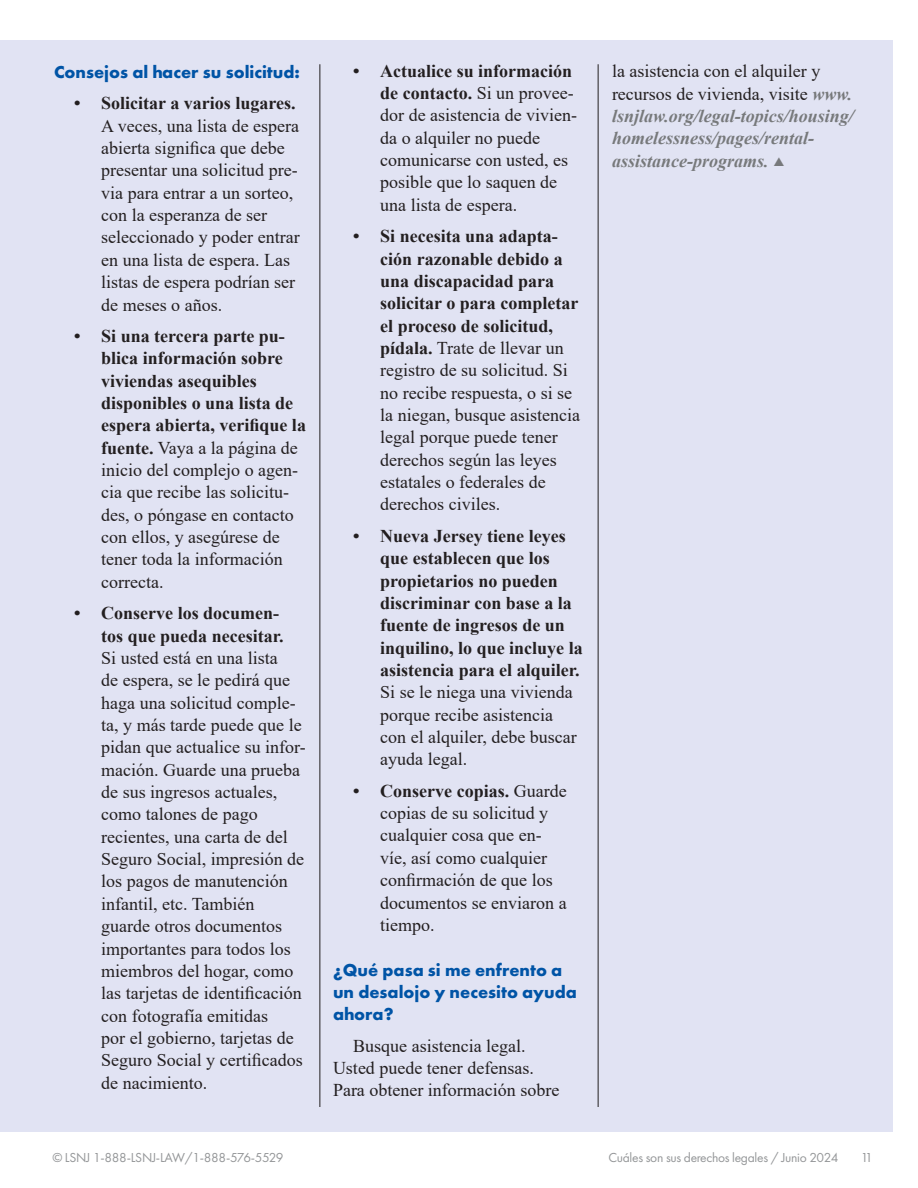
<style>
.page{position:relative;width:918px;height:1188px;background:#fff}
.page>*{position:absolute;margin:0;border:0;box-sizing:border-box;transform-origin:0 0}
.t1{font:18px/22.4px "Times New Roman";color:#231f20}
.t2{font:700 18px/22.4px "Times New Roman";color:#231f20;text-align:right}
.t3{font:italic 700 18px/22.4px "Times New Roman";color:#77797b}
.t4{font:700 18px/22.4px "Futura PT";color:#0054a6}
.t5{font:13.5px "Futura PT";letter-spacing:-.02em;color:#949698}
.s1{font-weight:700}
.s2{font-weight:400;font-style:normal;color:#231f20}
</style>
<div class="page">
<div style="left:0;top:40px;width:893px;height:1091px;background:#e1e3f3"></div>
<hr style="left:320px;top:64px;width:1px;height:1043px;background:#231f20">
<hr style="left:598px;top:64px;width:1px;height:1043px;background:#231f20">
<p class="t4" style="left:54px;top:60px;width:247px">Consejos al hacer su solicitud:</p>
<p class="t2" style="left:74px;top:92px;width:223px">• Solicitar a varios lugares.</p>
<p class="t1" style="left:101px;top:114px;width:200px">A veces, una lista de espera abierta significa que debe presentar una solicitud pre&shy;via para entrar a un sorteo, con la esperanza de ser seleccionado y poder entrar en una lista de espera. Las listas de espera podrían ser de meses o años.</p>
<p class="t1" style="left:101px;top:324px;width:206px;text-indent:-27px"><span class="s1">• Si una tercera parte pu&shy;blica información sobre viviendas asequibles disponibles o una lista de espera abierta, verifique la fuente.</span> Vaya a la página de inicio del complejo o agen&shy;cia que recibe las solicitu&shy;des, o póngase en contacto con ellos, y asegúrese de tener toda la información correcta.</p>
<p class="t2" style="left:74px;top:601px;width:211px">• Conserve los documen&shy;tos que pueda necesitar.</p>
<p class="t1" style="left:101px;top:646px;width:206px">Si usted está en una lista<br>de espera, se le pedirá que haga una solicitud comple&shy;ta, y más tarde puede que le pidan que actualice su infor&shy;mación. Guarde una prueba de sus ingresos actuales, como talones de pago recientes, una carta de del<br>Seguro Social, impresión de los pagos de manutención infantil, etc. También guarde otros documentos importantes para todos los miembros del hogar, como las tarjetas de identificación con fotografía emitidas<br>por el gobierno, tarjetas de<br>Seguro Social y certificados de nacimiento.</p>
<p class="t1" style="left:380px;top:59px;width:197px;text-indent:-27px"><span class="s1">• Actualice su información de contacto.</span> Si un provee&shy;dor de asistencia de vivien&shy;da o alquiler no puede comunicarse con usted, es posible que lo saquen de una lista de espera.</p>
<p class="t1" style="left:380px;top:224px;width:201px;text-indent:-27px"><span class="s1">• Si necesita una adapta&shy;ción razonable debido a una discapacidad para solicitar o para completar el proceso de solicitud, pídala.</span> Trate de llevar un registro de su solicitud. Si no recibe respuesta, o si se la niegan, busque asistencia legal porque puede tener derechos según las leyes estatales o federales de derechos civiles.</p>
<p class="t2" style="left:380px;top:524px;width:204px;text-align:left;text-indent:-27px">• Nueva Jersey tiene leyes que establecen que los propietarios no pueden discriminar con base a la fuente de ingresos de un inquilino, lo que incluye la asistencia para el alquiler.</p>
<p class="t1" style="left:380px;top:681px;width:198px">Si se le niega una vivienda porque recibe asistencia con el alquiler, debe buscar ayuda legal.</p>
<p class="t1" style="left:380px;top:779px;width:188px;text-indent:-27px"><span class="s1">• Conserve copias.</span> Guarde copias de su solicitud y cualquier cosa que en&shy;víe, así como cualquier confirmación de que los documentos se enviaron a tiempo.</p>
<p class="t4" style="left:333px;top:958px;width:245px">¿Qué pasa si me enfrento a un desalojo y necesito ayuda ahora?</p>
<p class="t1" style="left:333px;top:1034px;width:228px;text-indent:20px">Busque asistencia legal.<br>Usted puede tener defensas.<br>Para obtener información sobre</p>
<p class="t3" style="left:612px;top:60px;width:243px"><span class="s2">la asistencia con el alquiler y recursos de vivienda, visite</span> www. lsnjlaw.org/legal-topics/housing/ homelessness/pages/rental&shy;assistance-programs.</p>
<p class="t5" style="left:52px;top:1149px;width:233px">© LSNJ 1-888-LSNJ-LAW/1-888-576-5529</p>
<p class="t5" style="left:608px;top:1149px;width:232px">Cuáles son sus derechos legales / Junio 2024</p>
<p class="t5" style="left:861px;top:1149px;width:14px">11</p>
</div>
